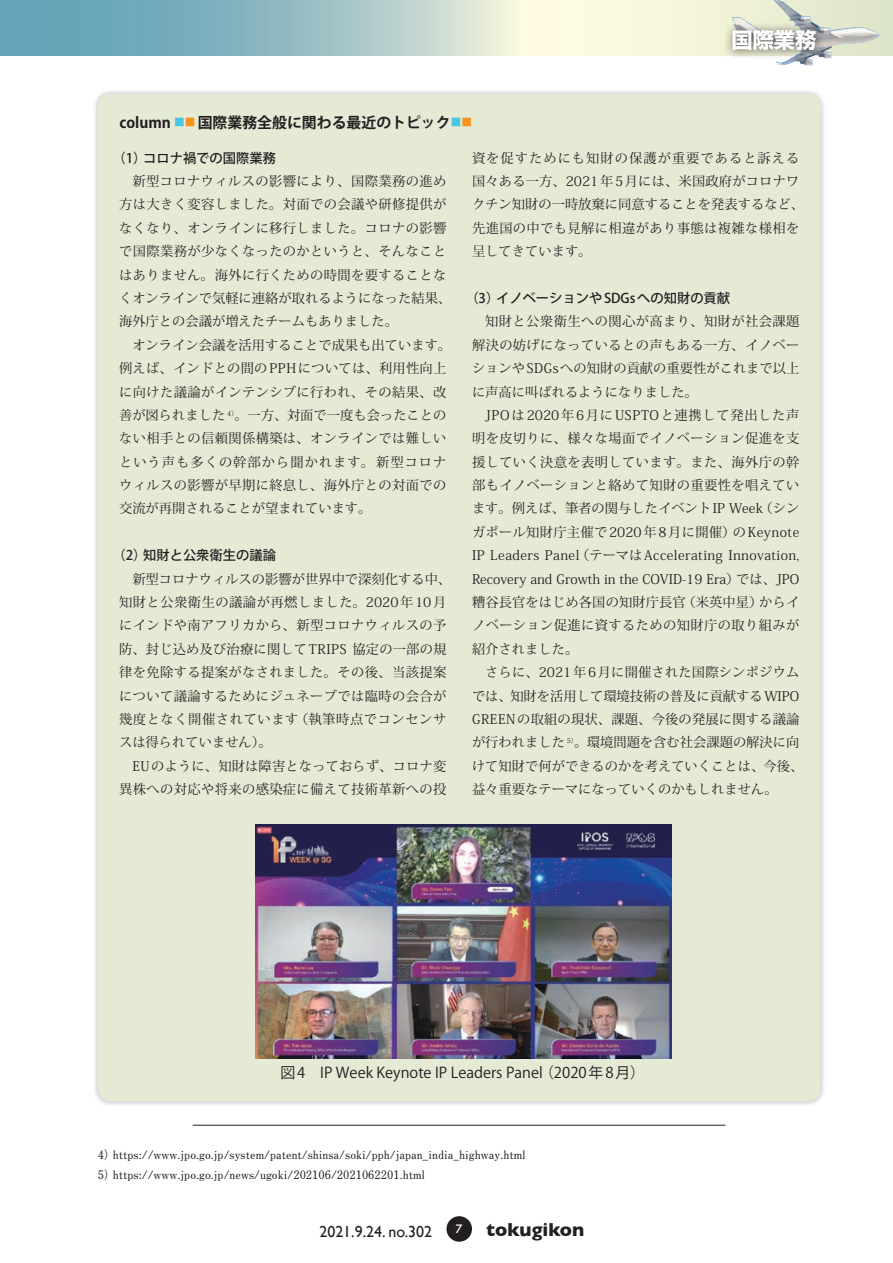
<style>
.page{position:relative;width:893px;height:1263px;background:#fff}
.page>*{position:absolute;margin:0;border:0;box-sizing:border-box;transform-origin:0 0}
.t1{font:700 21.3px "Shin Go Pro";color:#fff}
.t2{font:700 19.2px "Gill Sans";color:#231f20}
.t3{font:15.9px "Gill Sans";color:#231f20}
.t4{font:14.85px "Koz Go Pro";color:#231f20}
.t5{font:700 14.85px "Koz Go Pro";color:#231f20}
.t6{font:13.35px/23.4px "Koz Min Pro";letter-spacing:.03em;color:#231f20}
.t7{font:13.35px/23.4px "Koz Min Pro";letter-spacing:.01em;color:#231f20}
.t8{font:500 13.35px "Koz Go Pro";color:#231f20}
.t9{font:700 11.7px/19.4px "Futo Min A101 Pro";color:#231f20}
.s1{font-size:10.65px;color:#4cc6e0}
.s2{font-size:10.65px;color:#f7931d}
.s3{font-family:"Futura PT";font-weight:500;font-size:12.75px;color:#fff}
</style>
<div class="page">
<div style="left:446px;top:1216px;width:26px;height:26px;background:#231f20;border-radius:50%"></div>
<svg style="left:0;top:0;width:893px;height:55px;background:#b6d0cb"></svg>
<img style="left:732px;top:0;width:70px;height:21px">
<div style="left:723px;top:21px;width:102px;height:39px;background:#231f20;opacity:.7"></div>
<hr style="left:193px;top:1125px;width:532px;height:1px;background:#231f20">
<div style="left:92px;top:88px;width:734px;height:1019px;background:#231f20;opacity:.3"></div>
<div style="left:98px;top:94px;width:723px;height:1007px;background:#e4ead4;border-radius:13px"></div>
<img style="left:255px;top:825px;width:417px;height:234px">
<p class="t5" style="left:120px;top:113px;width:354px">column <span class="s1">■</span><span class="s2">■</span> 国際業務全般に関わる最近のトピック<span class="s1">■</span><span class="s2">■</span></p>
<h1 class="t1" style="left:731px;top:23px;width:87px">国際業務</h1>
<p class="t8" style="left:112px;top:149px;width:165px">（1）コロナ禍での国際業務</p>
<p class="t6" style="left:119px;top:169px;width:334px">　新型コロナウィルスの影響により、国際業務の進め方は大きく変容しました。対面での会議や研修提供がなくなり、オンラインに移行しました。コロナの影響で国際業務が少なくなったのかというと、そんなことはありません。海外に行くための時間を要することなくオンラインで気軽に連絡が取れるようになった結果、海外庁との会議が増えたチームもありました。<br>　オンライン会議を活用することで成果も出ています。例えば、インドとの間のPPHについては、利用性向上に向けた議論がインテンシブに行われ、その結果、改善が図られました <sup>4）</sup>。一方、対面で一度も会ったことのない相手との信頼関係構築は、オンラインでは難しいという声も多くの幹部から聞かれます。新型コロナウィルスの影響が早期に終息し、海外庁との対面での交流が再開されることが望まれています。</p>
<p class="t8" style="left:112px;top:547px;width:165px">（2）知財と公衆衛生の議論</p>
<p class="t6" style="left:119px;top:567px;width:334px">　新型コロナウィルスの影響が世界中で深刻化する中、知財と公衆衛生の議論が再燃しました。2020年10月にインドや南アフリカから、新型コロナウィルスの予防、封じ込め及び治療に関してTRIPS 協定の一部の規律を免除する提案がなされました。その後、当該提案について議論するためにジュネーブでは臨時の会合が幾度となく開催されています（執筆時点でコンセンサスは得られていません）。<br>　EUのように、知財は障害となっておらず、コロナ変異株への対応や将来の感染症に備えて技術革新への投</p>
<p class="t6" style="left:472px;top:146px;width:334px">資を促すためにも知財の保護が重要であると訴える国々ある一方、2021年5月には、米国政府がコロナワクチン知財の一時放棄に同意することを発表するなど、先進国の中でも見解に相違があり事態は複雑な様相を呈してきています。</p>
<p class="t8" style="left:465px;top:289px;width:266px">（3）イノベーションや SDGsへの知財の貢献</p>
<p class="t7" style="left:472px;top:309px;width:333px">　知財と公衆衛生への関心が高まり、知財が社会課題解決の妨げになっているとの声もある一方、イノベーションやSDGsへの知財の貢献の重要性がこれまで以上に声高に叫ばれるようになりました。<br>　JPOは 2020年6月に USPTOと連携して発出した声明を皮切りに、様々な場面でイノベーション促進を支援していく決意を表明しています。また、海外庁の幹部もイノベーションと絡めて知財の重要性を唱えています。例えば、筆者の関与したイベントIP Week（シンガポール知財庁主催で 2020年8月に開催）の Keynote<br>IP Leaders Panel（テーマはAccelerating Innovation,<br>Recovery and Growth in the COVID-19 Era）では、JPO糟谷長官をはじめ各国の知財庁長官（米英中星）からイノベーション促進に資するための知財庁の取り組みが紹介されました。<br>　さらに、2021年6月に開催された国際シンポジウムでは、知財を活用して環境技術の普及に貢献するWIPO<br>GREENの取組の現状、課題、今後の発展に関する議論が行われました <sup>5）</sup>。環境問題を含む社会課題の解決に向けて知財で何ができるのかを考えていくことは、今後、益々重要なテーマになっていくのかもしれません。</p>
<p class="t4" style="left:280px;top:1063px;width:366px">図 4　IP Week Keynote IP Leaders Panel（2020 年 8 月）</p>
<p class="t9" style="left:98px;top:1144px;width:430px">4）https://www.jpo.go.jp/system/patent/shinsa/soki/pph/japan_india_highway.html<br>5）https://www.jpo.go.jp/news/ugoki/202106/2021062201.html</p>
<p class="t3" style="left:319px;top:1222px;width:114px">2021.9.24. no.302</p>
<h2 class="t2" style="left:456px;top:1214px;width:130px"><span class="s3">7</span> tokugikon</h2>
</div>
